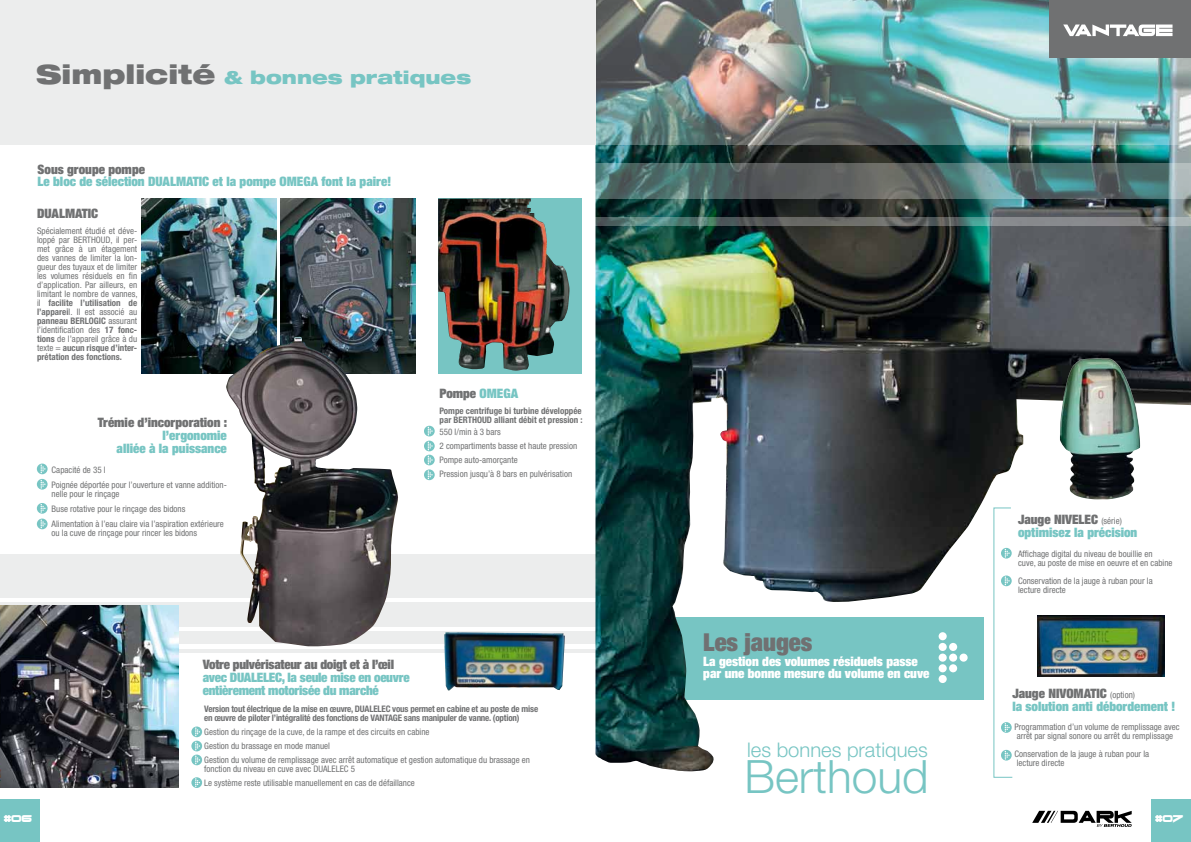
<style>
.page{position:relative;width:1191px;height:842px;background:#fff}
.page>*{position:absolute;margin:0;border:0;box-sizing:border-box;transform-origin:0 0}
.t1{font:300 46px "Helvetica Neue";color:#77c5c3}
.t2{font:900 expanded 24.7px "Helvetica Neue";color:#707172}
.t3{font:300 20.2px "Helvetica Neue";color:#77c5c3}
.t4{font:900 expanded 18.2px "Helvetica Neue";color:#77c5c3}
.t5{font:900 expanded 13px/13px "Helvetica Neue";color:#77c5c3}
.t6{font:900 expanded 13px/12px "Helvetica Neue";color:#fff}
.t7{font:900 expanded 13px/13px "Helvetica Neue";letter-spacing:-.02em;color:#77c5c3}
.t8{font:900 expanded 13px "Helvetica Neue";color:#707172}
.t9{font:900 expanded 13px "Helvetica Neue";letter-spacing:-.02em;color:#707172}
.t10{font:10.1px "Grandma's Television";color:#fff}
.t11{font:condensed 9px/9px "Helvetica Neue";color:#707172}
.t12{font:700 condensed 9px/9px "Helvetica Neue";letter-spacing:-.02em;color:#707172}
.t13{font:700 condensed 9px/9px "Helvetica Neue";color:#707172}
.s1{font-size:26.6px;color:#707172}
.s2{font-weight:700}
.s3{color:#77c5c3}
.s4{color:#707172}
.s5{font-weight:400;font-stretch:condensed;font-size:9px;color:#707172}
</style>
<div class="page">
<div style="left:0;top:554px;width:595px;height:44px;background:#eceded"></div>
<div style="left:0;top:603px;width:595px;height:24px;background:#eceded"></div>
<div style="left:0;top:632px;width:595px;height:12px;background:#eceded"></div>
<hr style="left:0;top:649px;width:595px;height:3px;background:#eceded">
<img style="left:595px;top:145px;width:596px;height:626px">
<img style="left:595px;top:0;width:596px;height:145px">
<svg style="left:595px;top:163px;width:596px;height:35px;background:#5a7170"></svg>
<svg style="left:595px;top:217px;width:596px;height:8px;background:#6a7877"></svg>
<div style="left:1049px;top:0;width:142px;height:58px;background:#707172"></div>
<svg style="left:1063px;top:25px;width:109px;height:11px"></svg>
<div style="left:0;top:799px;width:40px;height:43px;background:#77c5c3"></div>
<div style="left:1151px;top:799px;width:40px;height:43px;background:#77c5c3"></div>
<svg style="left:1032px;top:811px;width:99px;height:16px"></svg>
<div style="left:938px;top:632px;width:8px;height:8px;background:#fff;border-radius:50%"></div>
<div style="left:949px;top:643px;width:8px;height:8px;background:#fff;border-radius:50%"></div>
<div style="left:938px;top:643px;width:8px;height:8px;background:#fff;border-radius:50%"></div>
<div style="left:959px;top:653px;width:8px;height:9px;background:#fff;border-radius:50%"></div>
<div style="left:949px;top:653px;width:8px;height:9px;background:#fff;border-radius:50%"></div>
<div style="left:938px;top:653px;width:8px;height:9px;background:#fff;border-radius:50%"></div>
<div style="left:949px;top:664px;width:8px;height:8px;background:#fff;border-radius:50%"></div>
<div style="left:938px;top:664px;width:8px;height:8px;background:#fff;border-radius:50%"></div>
<div style="left:938px;top:675px;width:8px;height:8px;background:#fff;border-radius:50%"></div>
<img style="left:1037px;top:616px;width:127px;height:61px">
<div style="left:0;top:0;width:595px;height:145px;background:#eceded"></div>
<img style="left:1059px;top:358px;width:81px;height:142px">
<svg style="left:993px;top:507px;width:20px;height:271px"></svg>
<img style="left:142px;top:199px;width:134px;height:175px">
<img style="left:281px;top:198px;width:134px;height:176px">
<img style="left:226px;top:337px;width:172px;height:310px">
<svg style="left:37px;top:464px;width:11px;height:10px"></svg>
<svg style="left:41px;top:465px;width:5px;height:8px"></svg>
<svg style="left:37px;top:479px;width:11px;height:11px"></svg>
<svg style="left:41px;top:480px;width:5px;height:9px"></svg>
<svg style="left:37px;top:503px;width:11px;height:11px"></svg>
<svg style="left:41px;top:504px;width:5px;height:9px"></svg>
<svg style="left:37px;top:519px;width:11px;height:10px"></svg>
<svg style="left:41px;top:519px;width:5px;height:9px"></svg>
<div style="left:438px;top:198px;width:143px;height:176px;background:#77c5c3"></div>
<img style="left:438px;top:198px;width:132px;height:173px">
<svg style="left:424px;top:426px;width:11px;height:10px"></svg>
<svg style="left:428px;top:427px;width:5px;height:8px"></svg>
<svg style="left:424px;top:441px;width:11px;height:10px"></svg>
<svg style="left:428px;top:442px;width:5px;height:8px"></svg>
<svg style="left:424px;top:455px;width:11px;height:10px"></svg>
<svg style="left:428px;top:456px;width:5px;height:8px"></svg>
<svg style="left:424px;top:469px;width:11px;height:11px"></svg>
<svg style="left:428px;top:470px;width:5px;height:9px"></svg>
<img style="left:0;top:605px;width:179px;height:182px">
<svg style="left:191px;top:726px;width:11px;height:11px"></svg>
<svg style="left:195px;top:727px;width:5px;height:9px"></svg>
<div style="left:191px;top:741px;width:11px;height:10px;background:#77c5c3;border-radius:50%"></div>
<svg style="left:191px;top:754px;width:11px;height:11px"></svg>
<svg style="left:195px;top:742px;width:5px;height:22px"></svg>
<div style="left:191px;top:777px;width:11px;height:11px;background:#77c5c3;border-radius:50%"></div>
<svg style="left:195px;top:778px;width:5px;height:9px"></svg>
<img style="left:444px;top:632px;width:121px;height:58px">
<h3 class="t4" style="left:36px;top:66px;width:437px"><span class="s1">Simplicité</span> &amp; bonnes pratiques</h3>
<h3 class="t8" style="left:38px;top:161px;width:109px">Sous groupe pompe</h3>
<h3 class="t5" style="left:38px;top:175px;width:355px">Le bloc de sélection DUALMATIC et la pompe OMEGA font la paire!</h3>
<h3 class="t8" style="left:37px;top:205px;width:63px">DUALMATIC</h3>
<p class="t11" style="left:37px;top:227px;width:102px;text-align:justify">Spécialement étudié et déve&shy;loppé par BERTHOUD, il per&shy;met grâce à un étagement des vannes de limiter la lon&shy;gueur des tuyaux et de limiter les volumes résiduels en fin d’application. Par ailleurs, en limitant le nombre de vannes, il <span class="s2">facilite l’utilisation de l’apparei</span>l. Il est associé au <span class="s2">panneau BERLOGIC</span> assurant l’identification des <span class="s2">17 fonc&shy;tions</span> de l’appareil grâce à du texte = <span class="s2">aucun risque d’inter&shy;prétation des fonctions.</span></p>
<h3 class="t8" style="left:98px;top:414px;width:131px">Trémie d’incorporation :</h3>
<h3 class="t5" style="left:117px;top:429px;width:112px;text-align:right">l’ergonomie<br>alliée à la puissance</h3>
<p class="t11" style="left:52px;top:462px;width:177px;line-height:15px">Capacité de 35 l<br>Poignée déportée pour l’ouverture et vanne addition-</p>
<p class="t11" style="left:52px;top:486px;width:174px;line-height:15px">nelle pour le rinçage<br>Buse rotative pour le rinçage des bidons<br>Alimentation à l’eau claire via l’aspiration extérieure</p>
<p class="t11" style="left:52px;top:528px;width:147px">ou la cuve de rinçage pour rincer les bidons</p>
<h3 class="t8" style="left:439px;top:385px;width:80px">Pompe <span class="s3">OMEGA</span></h3>
<p class="t13" style="left:439px;top:406px;width:145px">Pompe centrifuge bi turbine développée par BERTHOUD alliant débit et pression :</p>
<p class="t11" style="left:439px;top:424px;width:139px;line-height:14px">550 l/min à 3 bars<br>2 compartiments basse et haute pression<br>Pompe auto-amorçante<br>Pression jusqu’à 8 bars en pulvérisation</p>
<h3 class="t9" style="left:203px;top:656px;width:193px">Votre pulvérisateur au doigt et à l’œil</h3>
<h3 class="t7" style="left:203px;top:670px;width:208px">avec DUALELEC, la seule mise en oeuvre entièrement motorisée du marché</h3>
<p class="t12" style="left:204px;top:704px;width:335px">Version tout électrique de la mise en œuvre, DUALELEC vous permet en cabine et au poste de mise en œuvre de piloter l’intégralité des fonctions de VANTAGE sans manipuler de vanne. (option)</p>
<p class="t11" style="left:204px;top:725px;width:327px;line-height:14px">Gestion du rinçage de la cuve, de la rampe et des circuits en cabine<br>Gestion du brassage en mode manuel<br>Gestion du volume de remplissage avec arrêt automatique et gestion automatique du brassage en</p>
<p class="t11" style="left:204px;top:762px;width:212px;line-height:14px">fonction du niveau en cuve avec DUALELEC 5<br>Le système reste utilisable manuellement en cas de défaillance</p>
<h2 class="t2" style="left:703px;top:626px;width:111px">Les jauges</h2>
<h3 class="t6" style="left:703px;top:655px;width:228px">La gestion des volumes résiduels passe par une bonne mesure du volume en cuve</h3>
<h3 class="t3" style="left:747px;top:738px;width:182px">les bonnes pratiques</h3>
<h1 class="t1" style="left:744px;top:749px;width:186px">Berthoud</h1>
<h3 class="t5" style="left:1018px;top:512px;width:121px"><span class="s4">Jauge NIVELEC</span> <span class="s5">(série) </span>optimisez la précision</h3>
<p class="t11" style="left:1018px;top:549px;width:156px">Affichage digital du niveau de bouillie en cuve, au poste de mise en oeuvre et en cabine</p>
<p class="t11" style="left:1018px;top:576px;width:136px">Conservation de la jauge à ruban pour la lecture directe</p>
<h3 class="t5" style="left:1012px;top:686px;width:165px"><span class="s4">Jauge NIVOMATIC</span> <span class="s5">(option)<br></span>la solution anti débordement !</h3>
<p class="t11" style="left:1014px;top:722px;width:167px">Programmation d’un volume de remplissage avec arrêt par signal sonore ou arrêt du remplissage</p>
<p class="t11" style="left:1014px;top:749px;width:136px">Conservation de la jauge à ruban pour la lecture directe</p>
<p class="t10" style="left:4px;top:814px;width:30px">#06</p>
<p class="t10" style="left:1155px;top:814px;width:30px">#07</p>
</div>
